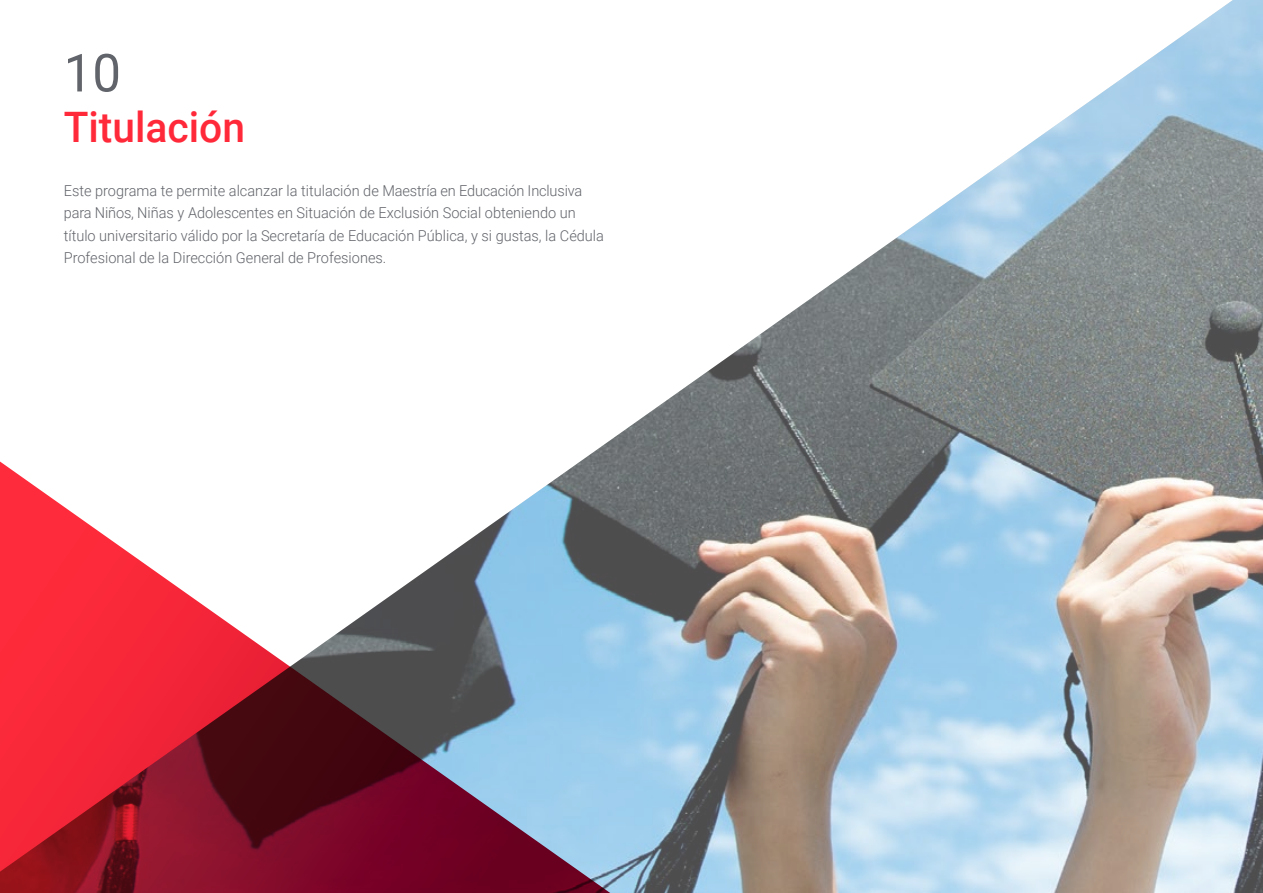
<style>
.page{position:relative;width:1263px;height:893px;background:#fff}
.page>*{position:absolute;margin:0;border:0;box-sizing:border-box;transform-origin:0 0}
.t1{font:52.5px "Roboto";color:#61646a}
.t2{font:500 42px "Roboto";color:#ff293a}
.t3{font:300 15px/22.5px "Roboto";color:#61646a}
</style>
<div class="page">
<img style="left:602px;top:0;width:661px;height:893px">
<svg style="left:0;top:446px;width:640px;height:447px"></svg>
<h1 class="t1" style="left:64px;top:36px;width:59px">10</h1>
<h2 class="t2" style="left:64px;top:98px;width:183px">Titulación</h2>
<p class="t3" style="left:64px;top:179px;width:542px">Este programa te permite alcanzar la titulación de Maestría en Educación Inclusiva para Niños, Niñas y Adolescentes en Situación de Exclusión Social obteniendo un título universitario válido por la Secretaría de Educación Pública, y si gustas, la Cédula Profesional de la Dirección General de Profesiones.</p>
</div>
